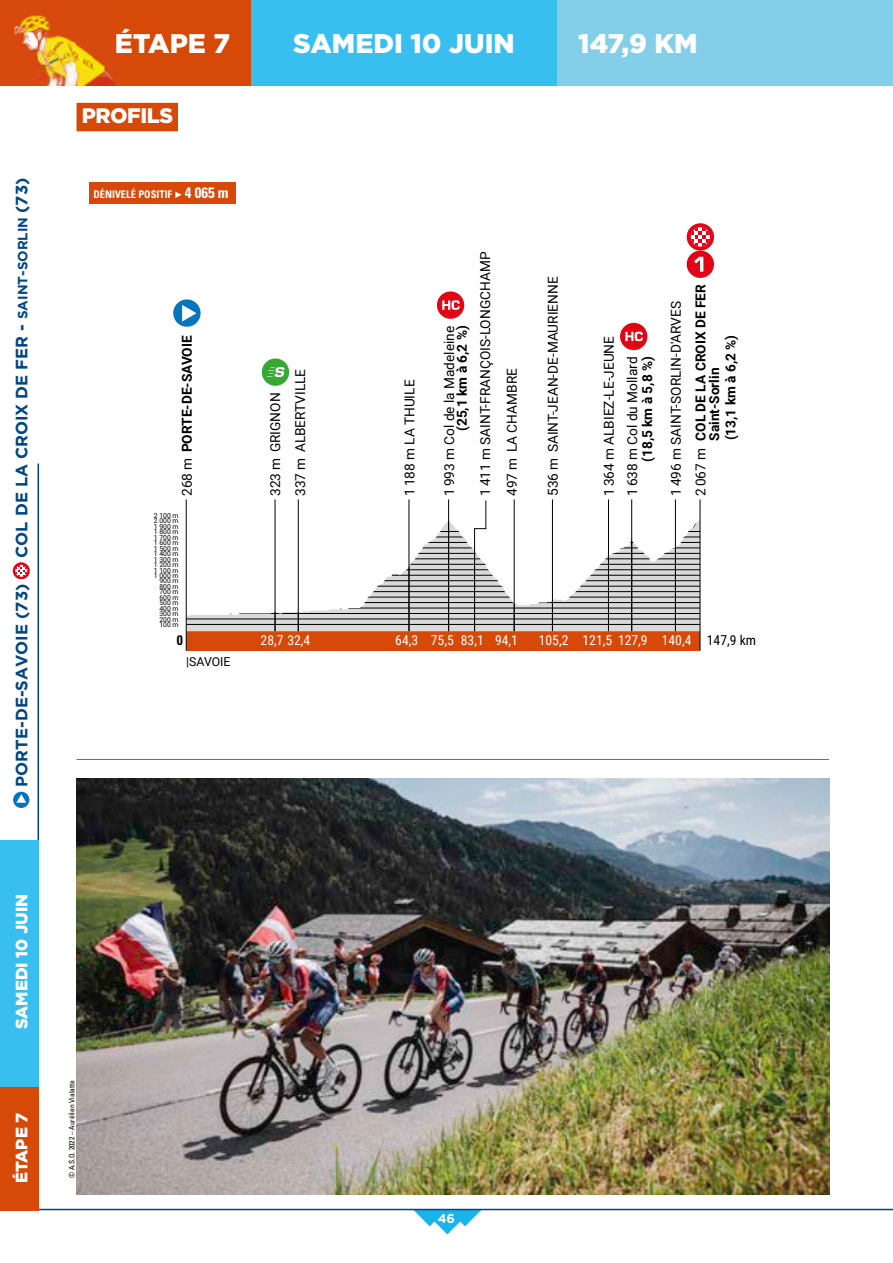
<style>
.page{position:relative;width:893px;height:1263px;background:#fff}
.page>*{position:absolute;margin:0;border:0;box-sizing:border-box;transform-origin:0 0}
.t1{font:900 27px "Gotham";color:#fff}
.t2{font:900 21px "Gotham";letter-spacing:-.02em;color:#fff}
.t3{font:700 16.5px "Gotham";color:#004685}
.t4{font:900 16.5px "Gotham";color:#fff}
.t5{font:13.65px "Roboto";color:#000}
.t6{font:700 13.65px/13.6px "Roboto";color:#000}
.t7{font:13.65px "Roboto Condensed";color:#fff}
.t8{font:13.65px "Roboto Condensed";color:#000}
.t9{font:700 condensed 13.65px "Univers";color:#000}
.t10{font:700 12.75px "Gotham";color:#fff}
.t11{font:12.3px "Roboto";color:#000}
.t12{font:700 condensed 10.5px "Univers";color:#fff}
.t13{font:condensed 7.5px "Univers";color:#000}
.t14{font:6.9px "Roboto";color:#000}
.s1{font-size:13.5px}
.s2{font-size:15px}
.s3{font-weight:400}
</style>
<div class="page">
<svg style="left:414px;top:1211px;width:67px;height:23px"></svg>
<div style="left:77px;top:103px;width:101px;height:28px;background:#d74908"></div>
<div style="left:173px;top:299px;width:28px;height:28px;background:#0775bb;border-radius:50%"></div>
<svg style="left:182px;top:305px;width:14px;height:17px"></svg>
<div style="left:262px;top:358px;width:27px;height:28px;background:#36a935;border-radius:50%"></div>
<svg style="left:267px;top:367px;width:17px;height:10px"></svg>
<div style="left:437px;top:291px;width:27px;height:28px;background:#e20516;border-radius:50%"></div>
<svg style="left:442px;top:300px;width:18px;height:10px"></svg>
<div style="left:620px;top:323px;width:27px;height:27px;background:#e20516;border-radius:50%"></div>
<svg style="left:625px;top:332px;width:18px;height:9px"></svg>
<svg style="left:687px;top:223px;width:27px;height:28px"></svg>
<svg style="left:691px;top:227px;width:19px;height:19px"></svg>
<div style="left:687px;top:251px;width:27px;height:27px;background:#e20516;border-radius:50%"></div>
<svg style="left:694px;top:257px;width:9px;height:15px"></svg>
<div style="left:89px;top:183px;width:147px;height:21px;background:#d74908"></div>
<svg style="left:175px;top:192px;width:7px;height:6px"></svg>
<img style="left:37px;top:463px;width:856px;height:748px">
<div style="left:251px;top:0;width:306px;height:85px;background:#38bfef"></div>
<div style="left:0;top:840px;width:38px;height:247px;background:#38bfef"></div>
<div style="left:0;top:1087px;width:38px;height:123px;background:#d74908"></div>
<div style="left:557px;top:0;width:336px;height:85px;background:#83cfea"></div>
<div style="left:0;top:0;width:251px;height:85px;background:#d74908"></div>
<img style="left:13px;top:15px;width:102px;height:70px">
<div style="left:13px;top:792px;width:16px;height:16px;background:#0075be;border-radius:50%"></div>
<svg style="left:16px;top:794px;width:10px;height:9px"></svg>
<svg style="left:13px;top:563px;width:17px;height:16px"></svg>
<svg style="left:15px;top:565px;width:12px;height:12px"></svg>
<hr style="left:77px;top:759px;width:752px;height:1px;background:#d74908">
<p class="t3" style="left:12px;top:558px;width:381px;rotate:-90deg">COL DE LA CROIX DE FER - <span class="s1">SAINT-SORLIN</span> (73)</p>
<p class="t3" style="left:12px;top:787px;width:204px;rotate:-90deg">PORTE-DE-SAVOIE (73)</p>
<h1 class="t1" style="left:115px;top:25px;width:117px">ÉTAPE 7</h1>
<h1 class="t1" style="left:293px;top:25px;width:223px">SAMEDI 10 JUIN</h1>
<h1 class="t1" style="left:578px;top:25px;width:121px">147,9 KM</h1>
<h2 class="t2" style="left:82px;top:101px;width:93px">PROFILS</h2>
<p class="t12" style="left:94px;top:188px;width:137px">DÉNIVELÉ POSITIF <span class="s2">4 065 m</span></p>
<p class="t6" style="left:180px;top:496px;width:162px;rotate:-90deg"><span class="s3">268 m</span> PORTE-DE-SAVOIE</p>
<p class="t14" style="left:154px;top:511px;width:26px">2 100 m</p>
<p class="t14" style="left:154px;top:516px;width:26px">2 000 m</p>
<p class="t14" style="left:154px;top:521px;width:26px">1 900 m</p>
<p class="t14" style="left:154px;top:527px;width:26px">1 800 m</p>
<p class="t14" style="left:154px;top:532px;width:26px">1 700 m</p>
<p class="t14" style="left:154px;top:538px;width:26px">1 600 m</p>
<p class="t14" style="left:154px;top:543px;width:26px">1 500 m</p>
<p class="t14" style="left:154px;top:549px;width:26px">1 400 m</p>
<p class="t14" style="left:154px;top:554px;width:26px">1 300 m</p>
<p class="t14" style="left:154px;top:560px;width:26px">1 200 m</p>
<p class="t14" style="left:154px;top:565px;width:26px">1 100 m</p>
<p class="t14" style="left:154px;top:571px;width:26px">1 000 m</p>
<p class="t14" style="left:159px;top:576px;width:21px">900 m</p>
<p class="t14" style="left:159px;top:582px;width:21px">800 m</p>
<p class="t14" style="left:159px;top:587px;width:21px">700 m</p>
<p class="t14" style="left:159px;top:593px;width:21px">600 m</p>
<p class="t14" style="left:159px;top:598px;width:21px">500 m</p>
<p class="t14" style="left:159px;top:603px;width:21px">400 m</p>
<p class="t14" style="left:159px;top:609px;width:21px">300 m</p>
<p class="t14" style="left:159px;top:614px;width:21px">200 m</p>
<p class="t14" style="left:159px;top:620px;width:21px">100 m</p>
<p class="t9" style="left:177px;top:632px;width:8px">0</p>
<p class="t11" style="left:186px;top:653px;width:46px">|SAVOIE</p>
<p class="t5" style="left:266px;top:496px;width:105px;rotate:-90deg">323 m GRIGNON</p>
<p class="t5" style="left:291px;top:496px;width:129px;rotate:-90deg">337 m ALBERTVILLE</p>
<p class="t5" style="left:400px;top:496px;width:118px;rotate:-90deg">1188 m LA THUILE</p>
<p class="t5" style="left:440px;top:496px;width:172px;rotate:-90deg">1993 m Col de la Madeleine</p>
<p class="t6" style="left:455px;top:431px;width:107px;rotate:-90deg">(25,1 km à 6,2 %)</p>
<p class="t5" style="left:476px;top:496px;width:246px;rotate:-90deg">1411 m SAINT-FRANÇOIS-LONGCHAMP</p>
<p class="t5" style="left:503px;top:496px;width:129px;rotate:-90deg">497 m LA CHAMBRE</p>
<p class="t5" style="left:544px;top:496px;width:221px;rotate:-90deg">536 m SAINT-JEAN-DE-MAURIENNE</p>
<p class="t5" style="left:600px;top:496px;width:161px;rotate:-90deg">1364 m ALBIEZ-LE-JEUNE</p>
<p class="t5" style="left:623px;top:496px;width:141px;rotate:-90deg">1638 m Col du Mollard</p>
<p class="t6" style="left:640px;top:462px;width:107px;rotate:-90deg">(18,5 km à 5,8 %)</p>
<p class="t5" style="left:667px;top:496px;width:196px;rotate:-90deg">1496 m SAINT-SORLIN-D'ARVES</p>
<p class="t6" style="left:693px;top:441px;width:158px;text-indent:-55px;rotate:-90deg"><span class="s3">2067 m</span> COL DE LA CROIX DE FER<br>Saint-Sorlin</p>
<p class="t6" style="left:723px;top:440px;width:107px;rotate:-90deg">(13,1 km à 6,2 %)</p>
<p class="t7" style="left:261px;top:631px;width:51px">28,7 32,4</p>
<p class="t7" style="left:395px;top:631px;width:24px">64,3</p>
<p class="t7" style="left:431px;top:631px;width:24px">75,5</p>
<p class="t7" style="left:461px;top:631px;width:24px">83,1</p>
<p class="t7" style="left:495px;top:631px;width:24px">94,1</p>
<p class="t7" style="left:539px;top:631px;width:31px">105,2</p>
<p class="t7" style="left:582px;top:631px;width:67px">121,5 127,9</p>
<p class="t7" style="left:662px;top:631px;width:31px">140,4</p>
<p class="t8" style="left:707px;top:631px;width:51px">147,9 km</p>
<p class="t4" style="left:10px;top:1029px;width:137px;rotate:-90deg">SAMEDI 10 JUIN</p>
<p class="t4" style="left:10px;top:1183px;width:72px;rotate:-90deg">ÉTAPE 7</p>
<p class="t13" style="left:67px;top:1178px;width:99px;rotate:-90deg">© A.S.O. 2022 – Aurélien Vialatte</p>
<p class="t10" style="left:438px;top:1211px;width:19px">46</p>
</div>
